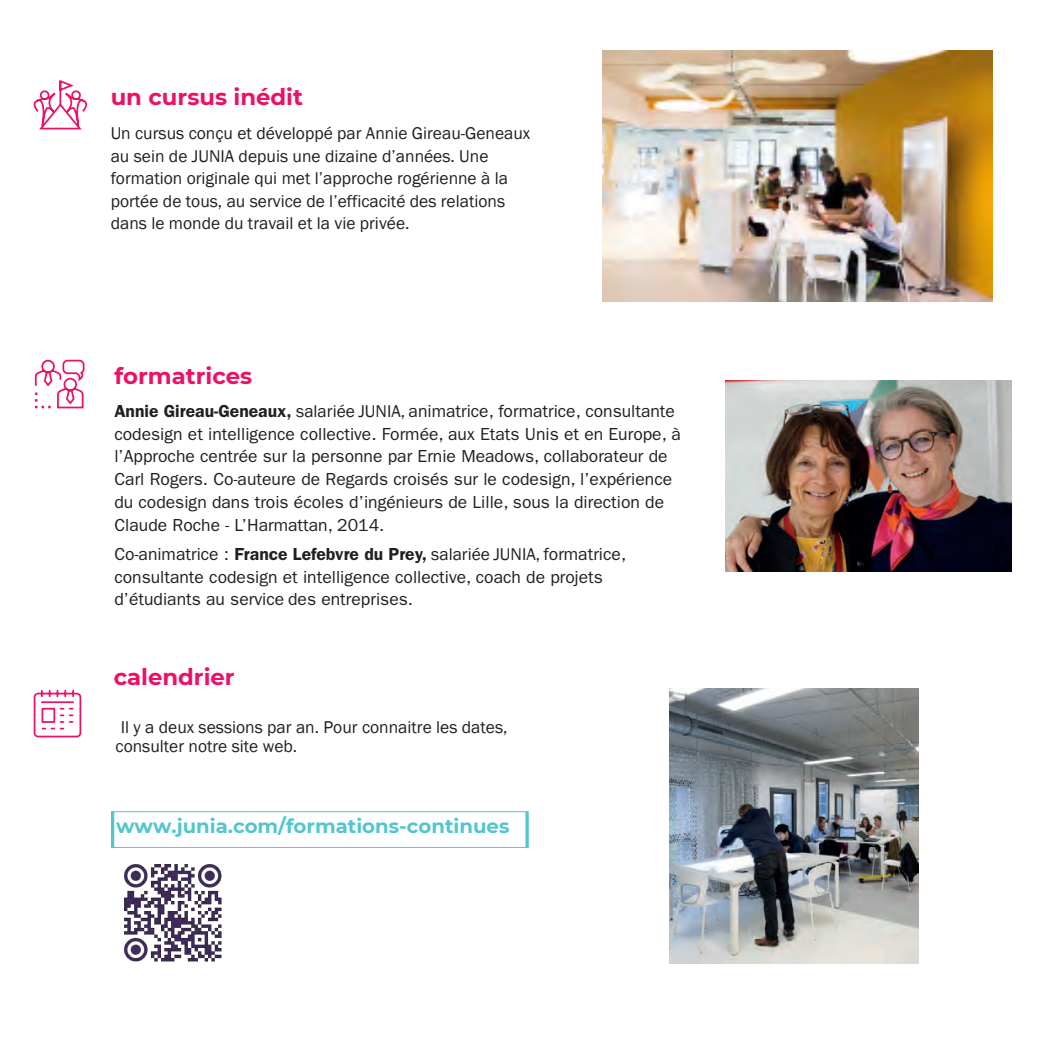
<style>
.page{position:relative;width:1042px;height:1042px;background:#fff}
.page>*{position:absolute;margin:0;border:0;box-sizing:border-box;transform-origin:0 0}
.t1{font:700 22.75px "Montserrat";color:#ec1067}
.t2{font:700 19.6px "Montserrat";color:#54c5cf}
.t3{font:17.5px/22.8px "ITC Franklin Gothic Std";color:#231f20}
.t4{font:17.5px/22.4px "Franklin Gothic";color:#231f20}
.s1{font-weight:600}
.s2{font-family:"Franklin Gothic"}
</style>
<div class="page">
<svg style="left:34px;top:359px;width:51px;height:50px"></svg>
<img style="left:670px;top:688px;width:248px;height:275px">
<svg style="left:33px;top:689px;width:49px;height:49px"></svg>
<div style="left:112px;top:811px;width:416px;height:37px;border:2px solid #54c5cf"></div>
<img style="left:725px;top:381px;width:287px;height:191px">
<img style="left:124px;top:864px;width:98px;height:98px">
<svg style="left:33px;top:80px;width:54px;height:50px"></svg>
<img style="left:603px;top:51px;width:389px;height:251px">
<h1 class="t1" style="left:111px;top:81px;width:194px">un cursus inédit</h1>
<p class="t4" style="left:111px;top:122px;width:421px">Un cursus conçu et développé par Annie Gireau-Geneaux au sein de JUNIA depuis une dizaine d’années. Une formation originale qui met l’approche rogérienne à la portée de tous, au service de l’efficacité des relations dans le monde du travail et la vie privée.</p>
<h1 class="t1" style="left:114px;top:360px;width:139px">formatrices</h1>
<p class="t3" style="left:114px;top:400px;width:568px"><span class="s1">Annie Gireau-Geneaux,</span> <span class="s2">salariée JUNIA,</span> animatrice, formatrice, consultante codesign et intelligence collective. Formée, aux Etats Unis et en Europe, à l’Approche centrée sur la personne par Ernie Meadows, collaborateur de Carl Rogers. Co-auteure de Regards croisés sur le codesign, l’expérience du codesign dans trois écoles d’ingénieurs de Lille, sous la direction de Claude Roche - L’Harmattan, 2014.</p>
<p class="t3" style="left:114px;top:543px;width:513px">Co-animatrice : <span class="s1">France Lefebvre du Prey,</span> <span class="s2">salariée JUNIA,</span> formatrice, consultante codesign et intelligence collective, coach de projets d’étudiants au service des entreprises.</p>
<h1 class="t1" style="left:114px;top:661px;width:122px">calendrier</h1>
<p class="t4" style="left:115px;top:718px;width:393px;line-height:18.9px;text-indent:5px">Il y a deux sessions par an. Pour connaitre les dates, consulter notre site web.</p>
<p class="t2" style="left:116px;top:811px;width:395px">www.junia.com/formations-continues</p>
</div>
